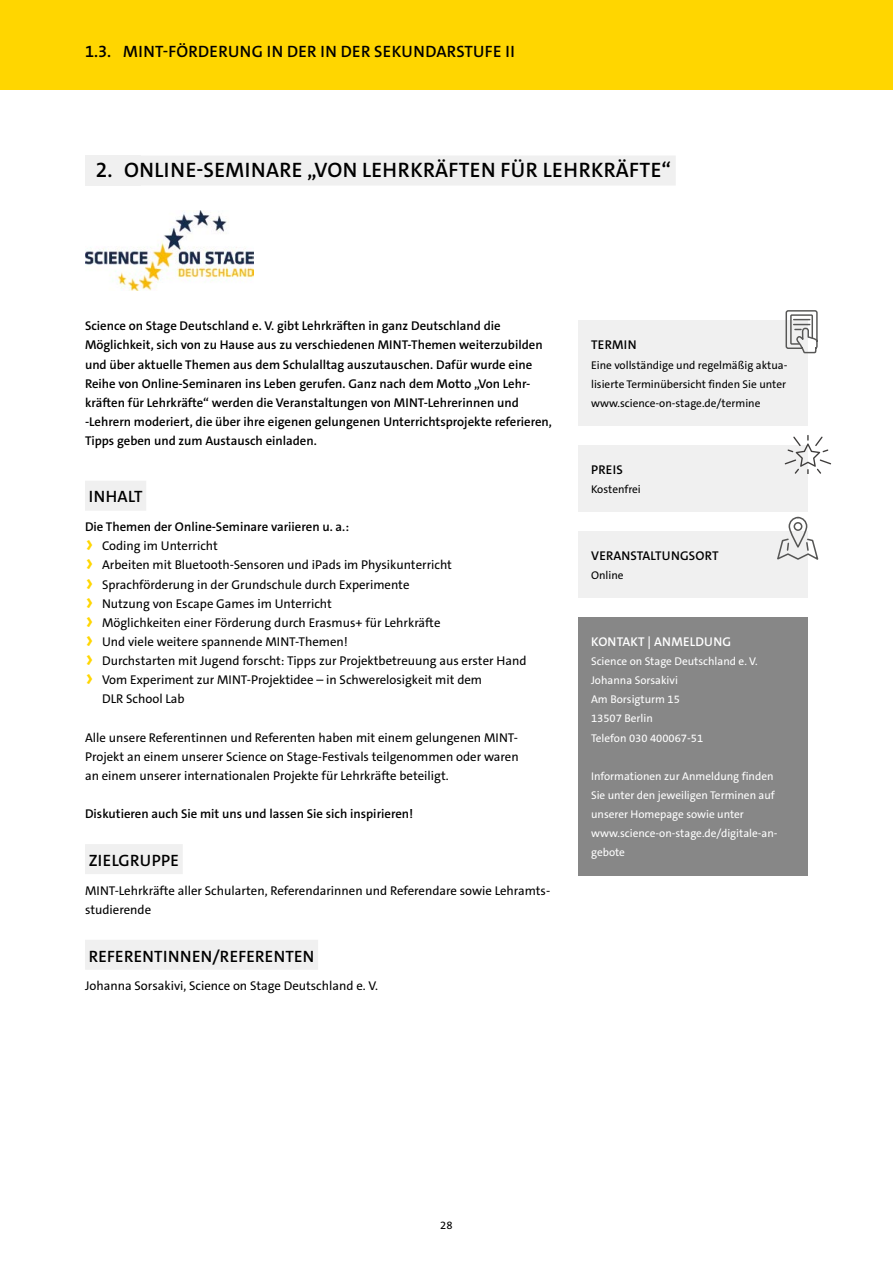
<style>
.page{position:relative;width:893px;height:1263px;background:#fff}
.page>*{position:absolute;margin:0;border:0;box-sizing:border-box;transform-origin:0 0}
.t1{font:600 21px "The Sans C5";letter-spacing:.02em;color:#000}
.t2{font:600 16.5px "The Sans C5";letter-spacing:.02em;color:#000}
.t3{font:12.75px/19.2px "The Sans C5";color:#000}
.t4{font:600 12.75px/19.2px "The Sans C5";color:#000}
.t5{font:600 12.75px "The Sans C5";letter-spacing:.02em;color:#000}
.t6{font:600 12.75px "The Sans C5";letter-spacing:.02em;color:#fff}
.t7{font:11.25px/19.2px "The Sans C5";color:#fff}
.t8{font:11.25px/19.2px "The Sans C5";color:#000}
.s1{font-weight:600;font-size:27px;color:#ffd600}
</style>
<div class="page">
<div style="left:85px;top:155px;width:55px;height:30px;background:#f0f0f0"></div>
<div style="left:0;top:0;width:893px;height:89px;background:#ffd600"></div>
<div style="left:578px;top:321px;width:230px;height:105px;background:#f0f0f0"></div>
<svg style="left:785px;top:310px;width:33px;height:43px"></svg>
<div style="left:578px;top:445px;width:230px;height:67px;background:#f0f0f0"></div>
<svg style="left:785px;top:435px;width:46px;height:39px"></svg>
<div style="left:578px;top:531px;width:230px;height:67px;background:#f0f0f0"></div>
<svg style="left:777px;top:518px;width:41px;height:42px"></svg>
<div style="left:578px;top:617px;width:230px;height:258px;background:#878787"></div>
<div style="left:124px;top:156px;width:552px;height:30px;background:#f0f0f0"></div>
<div style="left:85px;top:481px;width:61px;height:30px;background:#f0f0f0"></div>
<div style="left:85px;top:844px;width:98px;height:30px;background:#f0f0f0"></div>
<div style="left:85px;top:940px;width:233px;height:30px;background:#f0f0f0"></div>
<img style="left:85px;top:210px;width:168px;height:80px">
<p class="t2" style="left:85px;top:41px;width:431px">1.3. MINT-FÖRDERUNG IN DER IN DER SEKUNDARSTUFE II</p>
<h1 class="t1" style="left:96px;top:157px;width:577px">2. ONLINE-SEMINARE „VON LEHRKRÄFTEN FÜR LEHRKRÄFTE“</h1>
<p class="t4" style="left:85px;top:316px;width:468px">Science on Stage Deutschland e. V. gibt Lehrkräften in ganz Deutschland die Möglichkeit, sich von zu Hause aus zu verschiedenen MINT-Themen weiterzubilden und über aktuelle Themen aus dem Schulalltag auszutauschen. Dafür wurde eine Reihe von Online-Seminaren ins Leben gerufen. Ganz nach dem Motto „Von Lehr&shy;kräften für Lehrkräfte“ werden die Veranstaltungen von MINT-Lehrerinnen und -Lehrern moderiert, die über ihre eigenen gelungenen Unterrichtsprojekte referieren, Tipps geben und zum Austausch einladen.</p>
<p class="t2" style="left:89px;top:486px;width:55px">INHALT</p>
<p class="t4" style="left:85px;top:517px;width:266px">Die Themen der Online-Seminare variieren u. a.:</p>
<p class="t3" style="left:85px;top:536px;width:134px"><span class="s1">›</span> Coding im Unterricht</p>
<p class="t3" style="left:85px;top:556px;width:368px"><span class="s1">›</span> Arbeiten mit Bluetooth-Sensoren und iPads im Physikunterricht</p>
<p class="t3" style="left:85px;top:575px;width:326px"><span class="s1">›</span> Sprachförderung in der Grundschule durch Experimente</p>
<p class="t3" style="left:85px;top:594px;width:248px"><span class="s1">›</span> Nutzung von Escape Games im Unterricht</p>
<p class="t3" style="left:85px;top:613px;width:357px"><span class="s1">›</span> Möglichkeiten einer Förderung durch Erasmus+ für Lehrkräfte</p>
<p class="t3" style="left:85px;top:632px;width:264px"><span class="s1">›</span> Und viele weitere spannende MINT-Themen!</p>
<p class="t3" style="left:85px;top:651px;width:443px"><span class="s1">›</span> Durchstarten mit Jugend forscht: Tipps zur Projektbetreuung aus erster Hand</p>
<p class="t3" style="left:85px;top:670px;width:399px"><span class="s1">›</span> Vom Experiment zur MINT-Projektidee – in Schwerelosigkeit mit dem</p>
<p class="t3" style="left:102px;top:689px;width:84px">DLR School Lab</p>
<p class="t3" style="left:85px;top:728px;width:435px">Alle unsere Referentinnen und Referenten haben mit einem gelungenen MINT-<br>Projekt an einem unserer Science on Stage-Festivals teilgenommen oder waren an einem unserer internationalen Projekte für Lehrkräfte beteiligt.</p>
<p class="t4" style="left:85px;top:804px;width:330px">Diskutieren auch Sie mit uns und lassen Sie sich inspirieren!</p>
<p class="t2" style="left:89px;top:850px;width:92px">ZIELGRUPPE</p>
<p class="t3" style="left:85px;top:881px;width:467px">MINT-Lehrkräfte aller Schularten, Referendarinnen und Referendare sowie Lehramts&shy;studierende</p>
<p class="t2" style="left:89px;top:945px;width:227px">REFERENTINNEN/REFERENTEN</p>
<p class="t3" style="left:85px;top:976px;width:295px">Johanna Sorsakivi, Science on Stage Deutschland e. V.</p>
<p class="t4" style="left:591px;top:336px;width:47px">TERMIN</p>
<p class="t8" style="left:591px;top:355px;width:198px">Eine vollständige und regelmäßig aktua&shy;lisierte Terminübersicht finden Sie unter www.science-on-stage.de/termine</p>
<p class="t4" style="left:591px;top:460px;width:33px">PREIS</p>
<p class="t8" style="left:591px;top:480px;width:51px">Kostenfrei</p>
<p class="t5" style="left:591px;top:547px;width:129px">VERANSTALTUNGSORT</p>
<p class="t8" style="left:591px;top:566px;width:34px">Online</p>
<p class="t6" style="left:591px;top:633px;width:141px">KONTAKT | ANMELDUNG</p>
<p class="t7" style="left:591px;top:652px;width:168px">Science on Stage Deutschland e. V.<br>Johanna Sorsakivi<br>Am Borsigturm 15<br>13507 Berlin<br>Telefon 030 400067-51</p>
<p class="t7" style="left:591px;top:766px;width:188px">Informationen zur Anmeldung finden<br>Sie unter den jeweiligen Terminen auf unserer Homepage sowie unter www.science-on-stage.de/digitale-an&shy;gebote</p>
<p class="t8" style="left:440px;top:1216px;width:14px">28</p>
</div>
